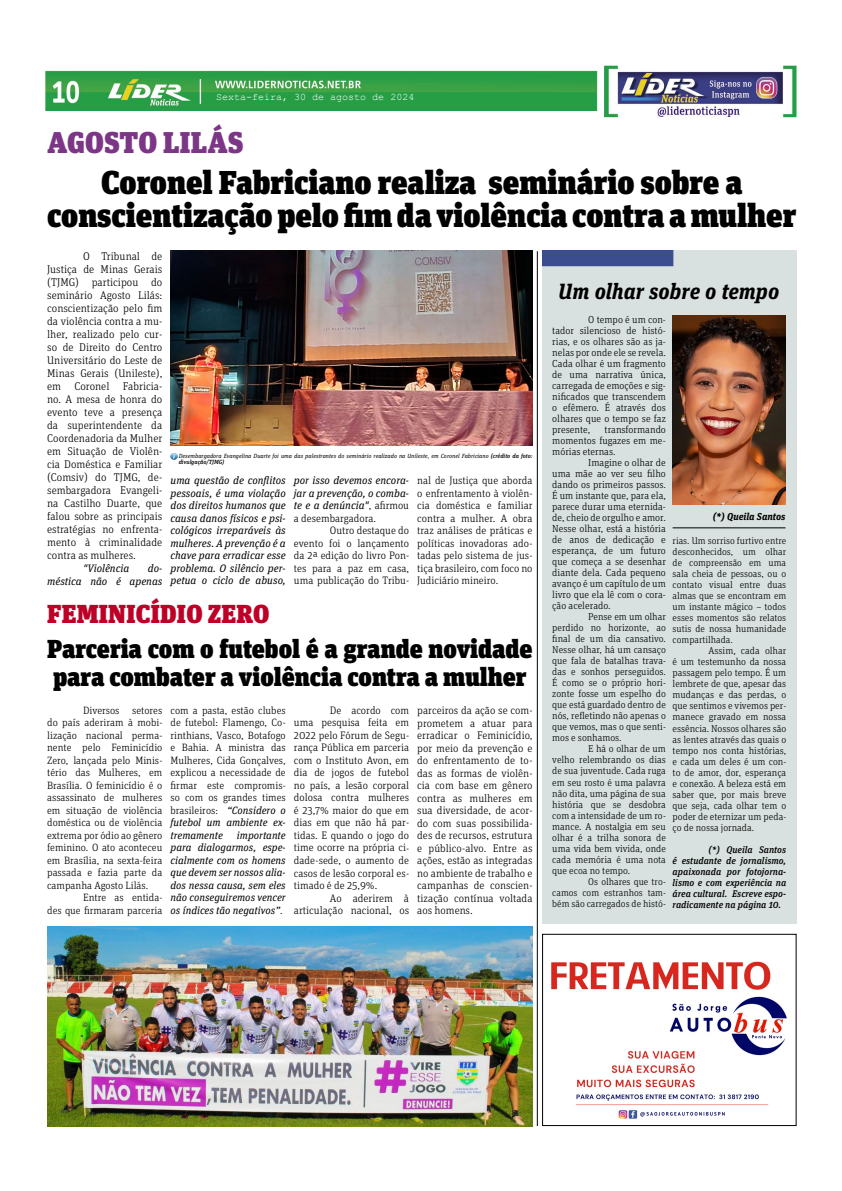
<style>
.page{position:relative;width:842px;height:1191px;background:#fff}
.page>*{position:absolute;margin:0;border:0;box-sizing:border-box;transform-origin:0 0}
.t1{font:900 33px/33px "Unit Slab Pro";color:#000;text-align:center}
.t2{font:900 30px "Unit Slab Pro";letter-spacing:.01em;color:#7c3686}
.t3{font:900 26px/28px "Unit Slab Pro";color:#000}
.t4{font:900 26px "Unit Slab Pro";letter-spacing:.01em;color:#be0027}
.t5{font:italic 700 22px "Unit Slab Pro";color:#000}
.t6{font:300 11.2px/13px "Unit Slab Pro";color:#000;text-align:justify}
.t7{font:300 11px/12.5px "Unit Slab Pro";color:#000;text-align:right}
.t8{font:300 10.8px/12.5px "Unit Slab Pro";color:#000;text-align:justify}
.t9{font:italic 10.8px/12.5px "Unit Slab Pro";color:#000;text-align:justify}
.t10{font:300 10.6px/12.5px "Unit Slab Pro";color:#000;text-align:justify}
.t11{font:italic 10.6px/12.5px "Unit Slab Pro";color:#000;text-align:justify}
.t12{font:300 10.2px/11px "Unit Slab Pro";color:#000;text-align:justify}
.t13{font:300 10px/11px "Unit Slab Pro";color:#000;text-align:justify}
.t14{font:10px "Courier New";color:#fff}
.t15{font:italic 700 10px "Unit Slab Pro";color:#000}
.t16{font:300 9.8px/11px "Unit Slab Pro";color:#000;text-align:justify}
.t17{font:italic 500 9.6px/11px "Unit Slab Pro";color:#000;text-align:justify}
.t18{font:italic 6px/6px "Unit Slab Pro";color:#000}
.s1{font-weight:500}
.s2{font-weight:300;font-style:normal}
.s3{font-weight:400;font-style:italic}
</style>
<div class="page">
<img style="left:45px;top:66px;width:751px;height:51px">
<hr style="left:537px;top:251px;width:1px;height:875px;background:#000">
<svg style="left:171px;top:454px;width:6px;height:5px"></svg>
<img style="left:171px;top:251px;width:361px;height:194px">
<img style="left:47px;top:926px;width:485px;height:200px">
<img style="left:551px;top:961px;width:236px;height:158px">
<div style="left:542px;top:251px;width:254px;height:672px;background:#d8e1df"></div>
<img style="left:673px;top:315px;width:113px;height:189px">
<hr style="left:673px;top:527px;width:112px;height:1px;background:#000">
<div style="left:542px;top:933px;width:255px;height:193px;border:1px solid #000"></div>
<p class="t14" style="left:216px;top:91px;width:200px">Sexta-feira, 30 de agosto de 2024</p>
<h2 class="t2" style="left:47px;top:119px;width:198px">AGOSTO LILÁS</h2>
<h1 class="t1" style="left:47px;top:164px;width:751px">Coronel Fabriciano realiza seminário sobre a conscientização pelo fim da violência contra a mulher</h1>
<p class="t6" style="left:47px;top:249px;width:117px;text-indent:36px">O Tribunal de Justiça de Minas Gerais (TJMG) participou do seminário Agosto Lilás: conscientização pelo fim da violência contra a mu&shy;lher, realizado pelo cur&shy;so de Direito do Centro Universitário do Leste de Minas Gerais (Unileste), em Coronel Fabricia&shy;no. A mesa de honra do evento teve a presença da superintendente da Coordenadoria da Mulher em Situação de Violên&shy;cia Doméstica e Familiar (Comsiv) do TJMG, de&shy;sembargadora Evangeli&shy;na Castilho Duarte, que falou sobre as principais estratégias no enfrenta&shy;mento à criminalidade contra as mulheres.</p>
<p class="t9" style="left:83px;top:561px;width:48px">"Violência</p>
<p class="t18" style="left:179px;top:453px;width:355px">Desembargadora Evangelina Duarte foi uma das palestrantes do seminário realizado na Unileste, em Coronel Fabriciano <span class="s1">(crédito da foto: divulgação/TJMG)</span></p>
<p class="t9" style="left:171px;top:474px;width:117px">uma questão de conflitos pessoais, é uma violação dos direitos humanos que causa danos físicos e psi&shy;cológicos irreparáveis às mulheres. A prevenção é a chave para erradicar esse problema. O silêncio per&shy;petua o ciclo de abuso,</p>
<p class="t9" style="left:294px;top:474px;width:117px">por isso devemos encora&shy;jar a prevenção, o comba&shy;te e a denúncia"<span class="s2">, afirmou a desembargadora.</span></p>
<p class="t8" style="left:294px;top:524px;width:117px;text-indent:36px">Outro destaque do evento foi o lançamento da 2ª edição do livro Pon&shy;tes para a paz em casa, uma publicação do Tribu-</p>
<p class="t8" style="left:417px;top:474px;width:117px">nal de Justiça que aborda o enfrentamento à violên&shy;cia doméstica e familiar contra a mulher. A obra traz análises de práticas e políticas inovadoras ado&shy;tadas pelo sistema de jus&shy;tiça brasileiro, com foco no Judiciário mineiro.</p>
<p class="t9" style="left:47px;top:561px;width:117px;line-height:13px;text-align:right">do-<br>méstica não é apenas</p>
<h3 class="t4" style="left:47px;top:595px;width:224px">FEMINICÍDIO ZERO</h3>
<h3 class="t3" style="left:47px;top:634px;width:487px">Parceria com o futebol é a grande novidade para combater a violência contra a mulher</h3>
<p class="t10" style="left:171px;top:703px;width:117px">com a pasta, estão clubes de futebol: Flamengo, Co&shy;rinthians, Vasco, Botafogo e Bahia. A ministra das Mulheres, Cida Gonçalves, explicou a necessidade de firmar este compromis&shy;so com os grandes times brasileiros: <span class="s3">“Considero o futebol um ambiente ex&shy;tremamente</span></p>
<p class="t10" style="left:47px;top:703px;width:117px;text-indent:36px">Diversos setores do país aderiram à mobi&shy;lização nacional perma&shy;nente pelo Feminicídio Zero, lançada pelo Minis&shy;tério das Mulheres, em Brasília. O feminicídio é o assassinato de mulheres em situação de violência doméstica ou de violência extrema por ódio ao gênero feminino. O ato aconteceu em Brasília, na sexta-feira passada e fazia parte da campanha Agosto Lilás.</p>
<p class="t10" style="left:47px;top:891px;width:117px;text-align:right">Entre as entida-<br>des que firmaram parceria</p>
<p class="t11" style="left:171px;top:828px;width:117px;text-indent:66px">importante para dialogarmos, espe&shy;cialmente com os homens que devem ser nossos alia&shy;dos nessa causa, sem eles não conseguiremos vencer os índices tão negativos”<span class="s2">.</span></p>
<p class="t8" style="left:294px;top:703px;width:117px;text-indent:36px">De acordo com uma pesquisa feita em 2022 pelo Fórum de Segu&shy;rança Pública em parceria com o Instituto Avon, em dia de jogos de futebol no país, a lesão corporal dolosa contra mulheres é 23,7% maior do que em dias em que não há par&shy;tidas. E quando o jogo do time ocorre na própria ci&shy;dade-sede, o aumento de casos de lesão corporal es&shy;timado é de 25,9%.</p>
<p class="t7" style="left:294px;top:891px;width:117px">Ao aderirem à articulação nacional, os</p>
<p class="t7" style="left:417px;top:703px;width:117px;text-align:justify">parceiros da ação se com&shy;prometem a atuar para erradicar o Feminicídio, por meio da prevenção e do enfrentamento de to&shy;das as formas de violên&shy;cia com base em gênero contra as mulheres em sua diversidade, de acor&shy;do com suas possibilida&shy;des de recursos, estrutura e público-alvo. Entre as ações, estão as integradas no ambiente de trabalho e campanhas de conscien&shy;tização contínua voltada aos homens.</p>
<h3 class="t5" style="left:558px;top:275px;width:223px">Um olhar sobre o tempo</h3>
<p class="t12" style="left:552px;top:314px;width:115px;text-indent:36px">O tempo é um con&shy;tador silencioso de histó&shy;rias, e os olhares são as ja&shy;nelas por onde ele se revela.<br>Cada olhar é um fragmento de uma narrativa única, carregada de emoções e sig&shy;nificados que transcendem o efêmero. É através dos olhares que o tempo se faz presente,</p>
<p class="t12" style="left:552px;top:424px;width:115px;text-indent:52px">transformando momentos fugazes em me&shy;mórias eternas.</p>
<p class="t12" style="left:552px;top:457px;width:115px;text-indent:36px">Imagine o olhar de uma mãe ao ver seu filho dando os primeiros passos.<br>É um instante que, para ela, parece durar uma eternida&shy;de, cheio de orgulho e amor.<br>Nesse olhar, está a história de anos de dedicação e esperança, de um futuro que começa a se desenhar diante dela. Cada pequeno avanço é um capítulo de um livro que ela lê com o cora&shy;ção acelerado.</p>
<p class="t13" style="left:552px;top:611px;width:115px;text-indent:36px">Pense em um olhar perdido no horizonte, ao final de um dia cansativo.<br>Nesse olhar, há um cansaço que fala de batalhas trava&shy;das e sonhos perseguidos.<br>É como se o próprio hori&shy;zonte fosse um espelho do que está guardado dentro de nós, refletindo não apenas o que vemos, mas o que senti&shy;mos e sonhamos.</p>
<p class="t13" style="left:552px;top:743px;width:115px;text-indent:36px">E há o olhar de um velho relembrando os dias de sua juventude. Cada ruga em seu rosto é uma palavra não dita, uma página de sua história que se desdobra com a intensidade de um ro&shy;mance. A nostalgia em seu olhar é a trilha sonora de uma vida bem vivida, onde cada memória é uma nota que ecoa no tempo.</p>
<p class="t16" style="left:552px;top:875px;width:115px;text-indent:36px">Os olhares que tro&shy;camos com estranhos tam&shy;bém são carregados de histó-</p>
<p class="t15" style="left:713px;top:509px;width:74px">(*) Queila Santos</p>
<p class="t16" style="left:673px;top:535px;width:115px">rias. Um sorriso furtivo entre desconhecidos, um olhar de compreensão em uma sala cheia de pessoas, ou o contato visual entre duas almas que se encontram em um instante mágico – todos esses momentos são relatos sutis de nossa humanidade compartilhada.</p>
<p class="t13" style="left:673px;top:645px;width:115px;text-indent:36px">Assim, cada olhar é um testemunho da nossa passagem pelo tempo. É um lembrete de que, apesar das mudanças e das perdas, o que sentimos e vivemos per&shy;manece gravado em nossa essência. Nossos olhares são as lentes através das quais o tempo nos conta histórias, e cada um deles é um con&shy;to de amor, dor, esperança e conexão. A beleza está em saber que, por mais breve que seja, cada olhar tem o poder de eternizar um peda&shy;ço de nossa jornada.</p>
<p class="t17" style="left:673px;top:843px;width:115px;text-indent:36px">(*) Queila Santos é estudante de jornalismo, apaixonada por fotojorna&shy;lismo e com experiência na área cultural. Escreve espo&shy;radicamente na página 10.</p>
</div>
